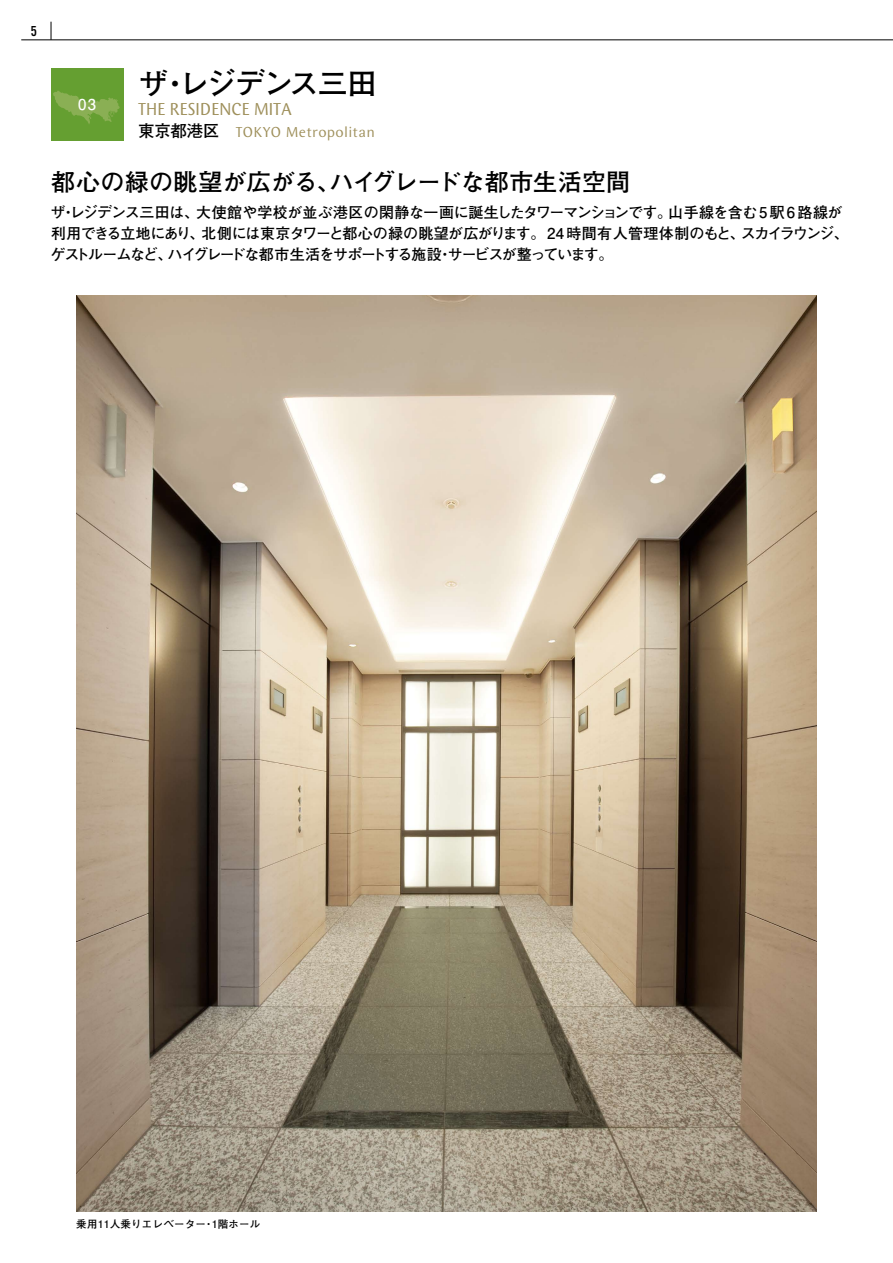
<style>
.page{position:relative;width:893px;height:1263px;background:#fff}
.page>*{position:absolute;margin:0;border:0;box-sizing:border-box;transform-origin:0 0}
.t1{font:700 30px "Futo Go B101 Pro";letter-spacing:-.06em;color:#000}
.t2{font:700 24px "Futo Go B101 Pro";letter-spacing:.005em;color:#000}
.t3{font:18px "Wunderlich";letter-spacing:-.02em;color:#9e8f5a}
.t4{font:700 15px/21px "Futo Go B101 Pro";letter-spacing:-.05em;color:#000}
.t5{font:15px "Wunderlich";letter-spacing:.02em;color:#9e8f5a}
.t6{font:700 15px "Futo Go B101 Pro";color:#fff}
.t7{font:15px "Alternate Gothic EF No Three";color:#000}
.t8{font:700 10.5px "Futo Go B101 Pro";letter-spacing:.02em;color:#000}
.s1{font-family:"Futo Go B101 Pro";font-weight:700;font-size:16.5px;color:#000}
</style>
<div class="page">
<svg style="left:51px;top:22px;width:1px;height:17px"></svg>
<hr style="left:21px;top:39px;width:872px;height:1px;background:#000">
<img style="left:76px;top:296px;width:741px;height:916px">
<div style="left:51px;top:68px;width:72px;height:72px;background:#659f31"></div>
<svg style="left:53px;top:91px;width:67px;height:33px"></svg>
<p class="t7" style="left:31px;top:23px;width:8px">5</p>
<h1 class="t1" style="left:138px;top:59px;width:240px">ザ・レジデンス三田</h1>
<p class="t3" style="left:138px;top:99px;width:156px">THE RESIDENCE MITA</p>
<p class="t5" style="left:138px;top:123px;width:238px"><span class="s1">東京都港区　</span>TOKYO Metropolitan</p>
<h2 class="t2" style="left:51px;top:163px;width:581px">都心の緑の眺望が広がる、ハイグレードな都市生活空間</h2>
<p class="t4" style="left:51px;top:200px;width:800px">ザ・レジデンス三田は、大使館や学校が並ぶ港区の閑静な一画に誕生したタワーマンションです。山手線を含む5 駅 6 路線が利用できる立地にあり、北側には東京タワーと都心の緑の眺望が広がります。24 時間有人管理体制のもと、スカイラウンジ、ゲストルームなど、ハイグレードな都市生活をサポートする施設・サービスが整っています。</p>
<p class="t6" style="left:78px;top:92px;width:20px">03</p>
<p class="t8" style="left:76px;top:1215px;width:186px">乗用11人乗りエレベーター・1階ホール</p>
</div>
